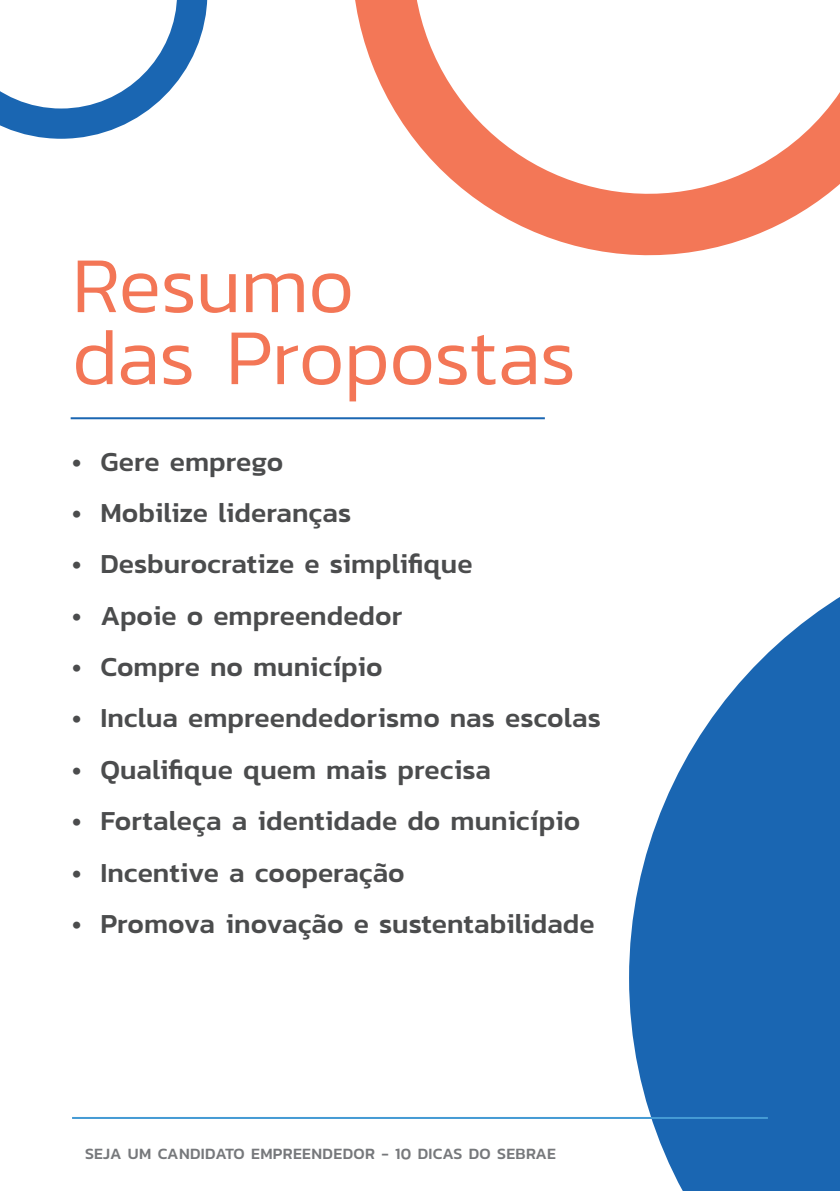
<style>
.page{position:relative;width:840px;height:1191px;background:#fff}
.page>*{position:absolute;margin:0;border:0;box-sizing:border-box;transform-origin:0 0}
.t1{font:300 80px/72px "Kanit";letter-spacing:-.015em;color:#f37656}
.t2{font:500 28px "Kanit";color:#4b4c4d}
.t3{font:500 16px "Kanit";letter-spacing:.02em;color:#76787b}
</style>
<div class="page">
<svg style="left:629px;top:597px;width:210px;height:594px;fill:#1a66b2"></svg>
<hr style="left:72px;top:1117px;width:695px;height:2px;background:#459bd4">
<svg style="left:355px;top:0;width:484px;height:256px"></svg>
<svg style="left:0;top:0;width:207px;height:139px"></svg>
<hr style="left:71px;top:417px;width:473px;height:2px;background:#1a66b2">
<h1 class="t1" style="left:72px;top:248px;width:505px">Resumo<br>das Propostas</h1>
<p class="t2" style="left:72px;top:440px;width:213px">• Gere emprego</p>
<p class="t2" style="left:72px;top:491px;width:280px">• Mobilize lideranças</p>
<p class="t2" style="left:72px;top:543px;width:402px">• Desburocratize e simplifique</p>
<p class="t2" style="left:72px;top:594px;width:331px">• Apoie o empreendedor</p>
<p class="t2" style="left:72px;top:645px;width:312px">• Compre no município</p>
<p class="t2" style="left:72px;top:697px;width:530px">• Inclua empreendedorismo nas escolas</p>
<p class="t2" style="left:72px;top:748px;width:420px">• Qualifique quem mais precisa</p>
<p class="t2" style="left:72px;top:799px;width:509px">• Fortaleça a identidade do município</p>
<p class="t2" style="left:72px;top:851px;width:334px">• Incentive a cooperação</p>
<p class="t2" style="left:72px;top:902px;width:524px">• Promova inovação e sustentabilidade</p>
<p class="t3" style="left:85px;top:1141px;width:472px">SEJA UM CANDIDATO EMPREENDEDOR - 10 DICAS DO SEBRAE</p>
</div>
